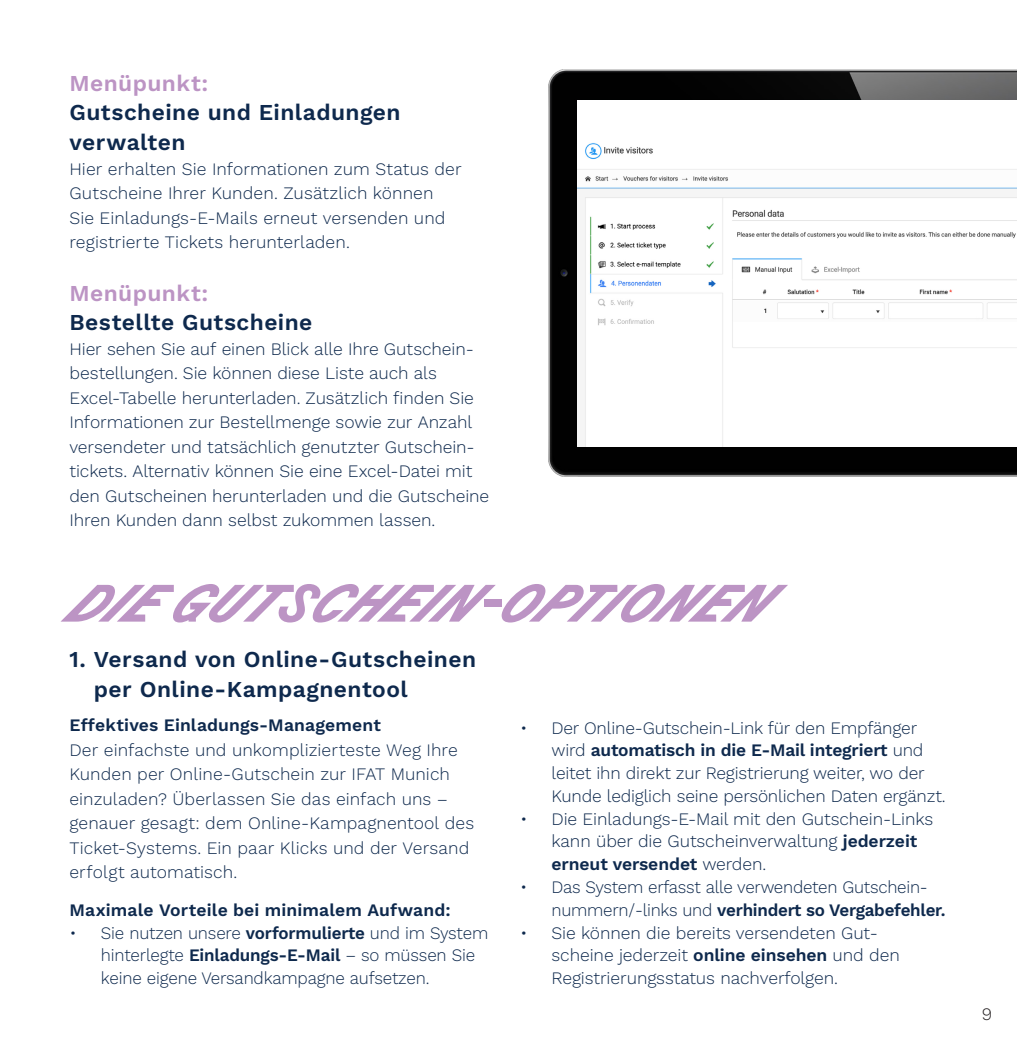
<style>
.page{position:relative;width:1017px;height:1042px;background:#fff}
.page>*{position:absolute;margin:0;border:0;box-sizing:border-box;transform-origin:0 0}
.t1{font:900 52.5px "GT Planar Italic 45";color:#bc94c4}
.t2{font:600 22.75px/29.8px "Work Sans";letter-spacing:.02em;color:#0e294d}
.t3{font:600 22.75px "Work Sans";letter-spacing:.02em;color:#bc94c4}
.t4{font:300 17.5px/24.5px "Work Sans";letter-spacing:-.005em;color:#0e294d}
.t5{font:600 17.5px "Work Sans";letter-spacing:.01em;color:#0e294d}
.t6{font:300 17.5px "Work Sans";color:#231f20}
.s1{font-weight:600}
</style>
<div class="page">
<img style="left:548px;top:69px;width:469px;height:407px">
<img style="left:578px;top:101px;width:439px;height:345px">
<p class="t3" style="left:69px;top:66px;width:140px">Menüpunkt:</p>
<p class="t2" style="left:69px;top:97px;width:333px">Gutscheine und Einladungen</p>
<p class="t2" style="left:69px;top:127px;width:118px">verwalten</p>
<p class="t4" style="left:69px;top:156px;width:394px">Hier erhalten Sie Informationen zum Status der Gutscheine Ihrer Kunden. Zusätzlich können Sie Einladungs- E- Mails erneut versenden und registrierte Tickets herunterladen.</p>
<p class="t3" style="left:69px;top:276px;width:140px">Menüpunkt:</p>
<p class="t2" style="left:69px;top:307px;width:245px">Bestellte Gutscheine</p>
<p class="t4" style="left:69px;top:336px;width:421px">Hier sehen Sie auf einen Blick alle Ihre Gutschein&shy;bestellungen. Sie können diese Liste auch als Excel-Tabelle herunterladen. Zusätzlich finden Sie Informationen zur Bestellmenge sowie zur Anzahl versendeter und tatsächlich genutzter Gutschein-- tickets. Alternativ können Sie eine Excel- Datei mit den Gutscheinen herunterladen und die Gutscheine Ihren Kunden dann selbst zukommen lassen.</p>
<p class="t1" style="left:69px;top:571px;width:729px">DIE GUTSCHEIN-OPTIONEN</p>
<p class="t2" style="left:94px;top:643px;width:384px;text-indent:-24px">1. Versand von Online-Gutscheinen per Online-Kampagnentool</p>
<p class="t5" style="left:69px;top:712px;width:313px">Effektives Einladungs-Management</p>
<p class="t4" style="left:69px;top:736px;width:406px">Der einfachste und unkomplizierteste Weg Ihre Kunden per Online-Gutschein zur IFAT Munich einzuladen? Überlassen Sie das einfach uns – genauer gesagt: dem Online- Kampagnentool des Ticket-Systems. Ein paar Klicks und der Versand erfolgt automatisch.</p>
<p class="t5" style="left:69px;top:896px;width:383px">Maximale Vorteile bei minimalem Aufwand:</p>
<p class="t4" style="left:101px;top:920px;width:389px;line-height:22.8px;text-indent:-32px">• Sie nutzen unsere <span class="s1">vorformulierte</span> und im System hinterlegte <span class="s1">Einladungs-E-Mail</span> – so müssen Sie keine eigene Versandkampagne aufsetzen.</p>
<p class="t4" style="left:551px;top:715px;width:395px;line-height:22.8px;text-indent:-32px">• Der Online-Gutschein- Link für den Empfänger wird <span class="s1">automatisch in die E-Mail integriert</span> und leitet ihn direkt zur Registrierung weiter, wo der Kunde lediglich seine persönlichen Daten ergänzt.</p>
<p class="t4" style="left:551px;top:806px;width:383px;line-height:22.8px;text-indent:-32px">• Die Einladungs- E- Mail mit den Gutschein- Links kann über die Gutscheinverwaltung <span class="s1">jederzeit erneut versendet</span> werden.</p>
<p class="t4" style="left:551px;top:875px;width:396px;line-height:22.8px;text-indent:-32px">• Das System erfasst alle verwendeten Gutschein&shy;nummern/- links und <span class="s1">verhindert so Vergabefehler.</span></p>
<p class="t4" style="left:551px;top:920px;width:350px;line-height:22.8px;text-indent:-32px">• Sie können die bereits versendeten Gut&shy;scheine jederzeit <span class="s1">online einsehen</span> und den<br>Registrierungsstatus nachverfolgen.</p>
<p class="t6" style="left:982px;top:1001px;width:12px">9</p>
</div>
